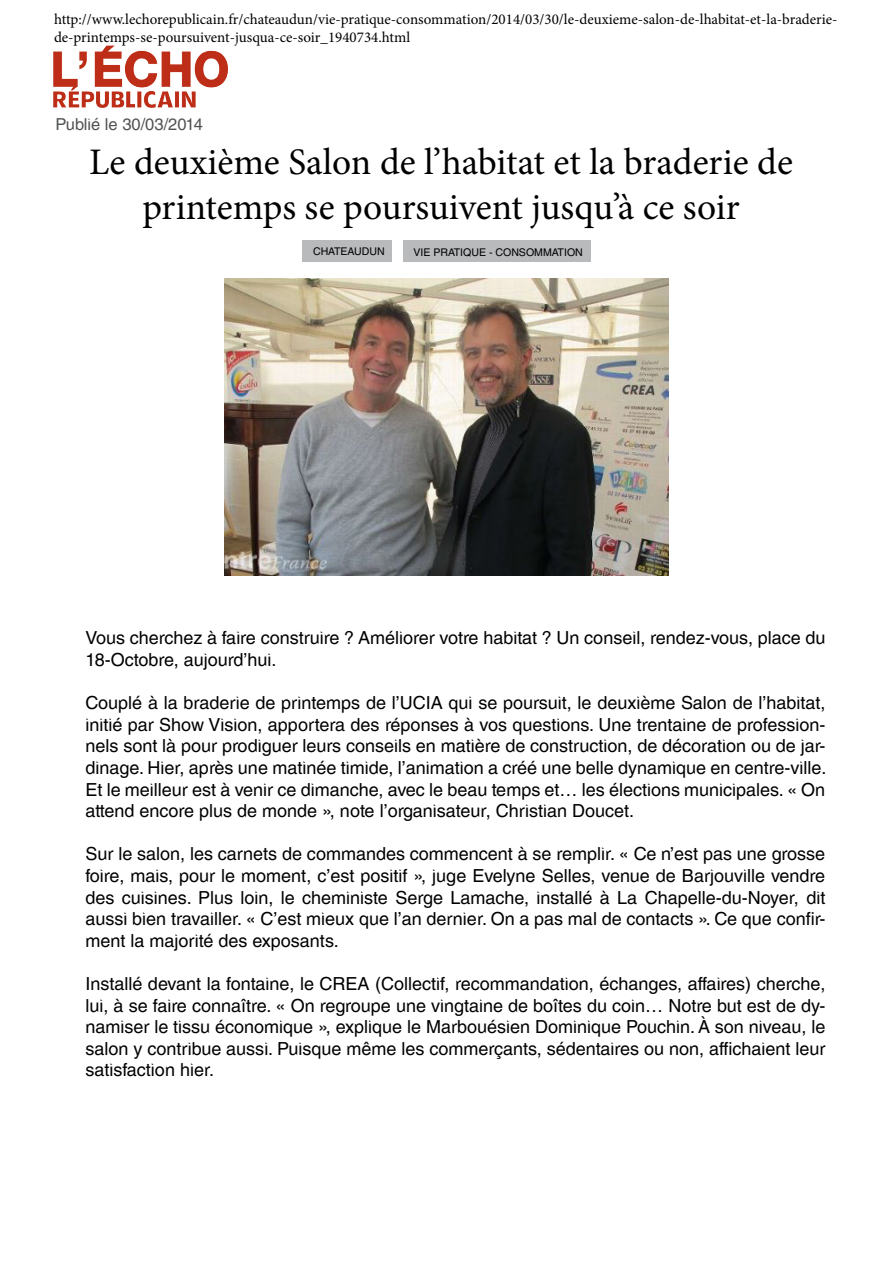
<style>
.page{position:relative;width:893px;height:1263px;background:#fff}
.page>*{position:absolute;margin:0;border:0;box-sizing:border-box;transform-origin:0 0}
.t1{font:37.5px/45px "Minion Pro";color:#000;text-align:center}
.t2{font:18px/21.6px "Helvetica LT Stdsteevoharvie";color:#000;text-align:justify}
.t3{font:16.5px "Helvetica LT Stdsteevoharvie";color:#515254}
.t4{font:15px/18px "Minion Pro";color:#000}
.t5{font:10.5px "Helvetica LT Stdsteevoharvie";color:#000}
</style>
<div class="page">
<img style="left:53px;top:45px;width:175px;height:63px">
<img style="left:225px;top:279px;width:443px;height:297px">
<div style="left:403px;top:240px;width:188px;height:22px;background:#b8babc"></div>
<div style="left:302px;top:240px;width:90px;height:21px;background:#b8babc"></div>
<p class="t4" style="left:54px;top:10px;width:785px">http://www.lechorepublicain.fr/chateaudun/vie-pratique-consommation/2014/03/30/le-deuxieme-salon-de-lhabitat-et-la-braderie&shy;de-printemps-se-poursuivent-jusqua-ce-soir_1940734.html</p>
<p class="t3" style="left:56px;top:115px;width:149px">Publié le 30/03/2014</p>
<h1 class="t1" style="left:89px;top:140px;width:705px">Le deuxième Salon de l’habitat et la braderie de printemps se poursuivent jusqu’à ce soir</h1>
<p class="t5" style="left:313px;top:245px;width:73px">CHATEAUDUN</p>
<p class="t5" style="left:413px;top:246px;width:171px">VIE PRATIQUE - CONSOMMATION</p>
<p class="t2" style="left:86px;top:627px;width:741px">Vous cherchez à faire construire ? Améliorer votre habitat ? Un conseil, rendez-vous, place du<br>18-Octobre, aujourd’hui.</p>
<p class="t2" style="left:86px;top:692px;width:742px">Couplé à la braderie de printemps de l’UCIA qui se poursuit, le deuxième Salon de l’habitat, initié par Show Vision, apportera des réponses à vos questions. Une trentaine de profession&shy;nels sont là pour prodiguer leurs conseils en matière de construction, de décoration ou de jar&shy;dinage. Hier, après une matinée timide, l’animation a créé une belle dynamique en centre-ville.<br>Et le meilleur est à venir ce dimanche, avec le beau temps et… les élections municipales. « On attend encore plus de monde », note l’organisateur, Christian Doucet.</p>
<p class="t2" style="left:86px;top:843px;width:741px">Sur le salon, les carnets de commandes commencent à se remplir. « Ce n’est pas une grosse foire, mais, pour le moment, c’est positif », juge Evelyne Selles, venue de Barjouville vendre des cuisines. Plus loin, le cheministe Serge Lamache, installé à La Chapelle-du-Noyer, dit aussi bien travailler. « C’est mieux que l’an dernier. On a pas mal de contacts ». Ce que confir&shy;ment la majorité des exposants.</p>
<p class="t2" style="left:86px;top:973px;width:741px">Installé devant la fontaine, le CREA (Collectif, recommandation, échanges, affaires) cherche, lui, à se faire connaître. « On regroupe une vingtaine de boîtes du coin… Notre but est de dy&shy;namiser le tissu économique », explique le Marbouésien Dominique Pouchin. À son niveau, le salon y contribue aussi. Puisque même les commerçants, sédentaires ou non, affichaient leur satisfaction hier.</p>
</div>
